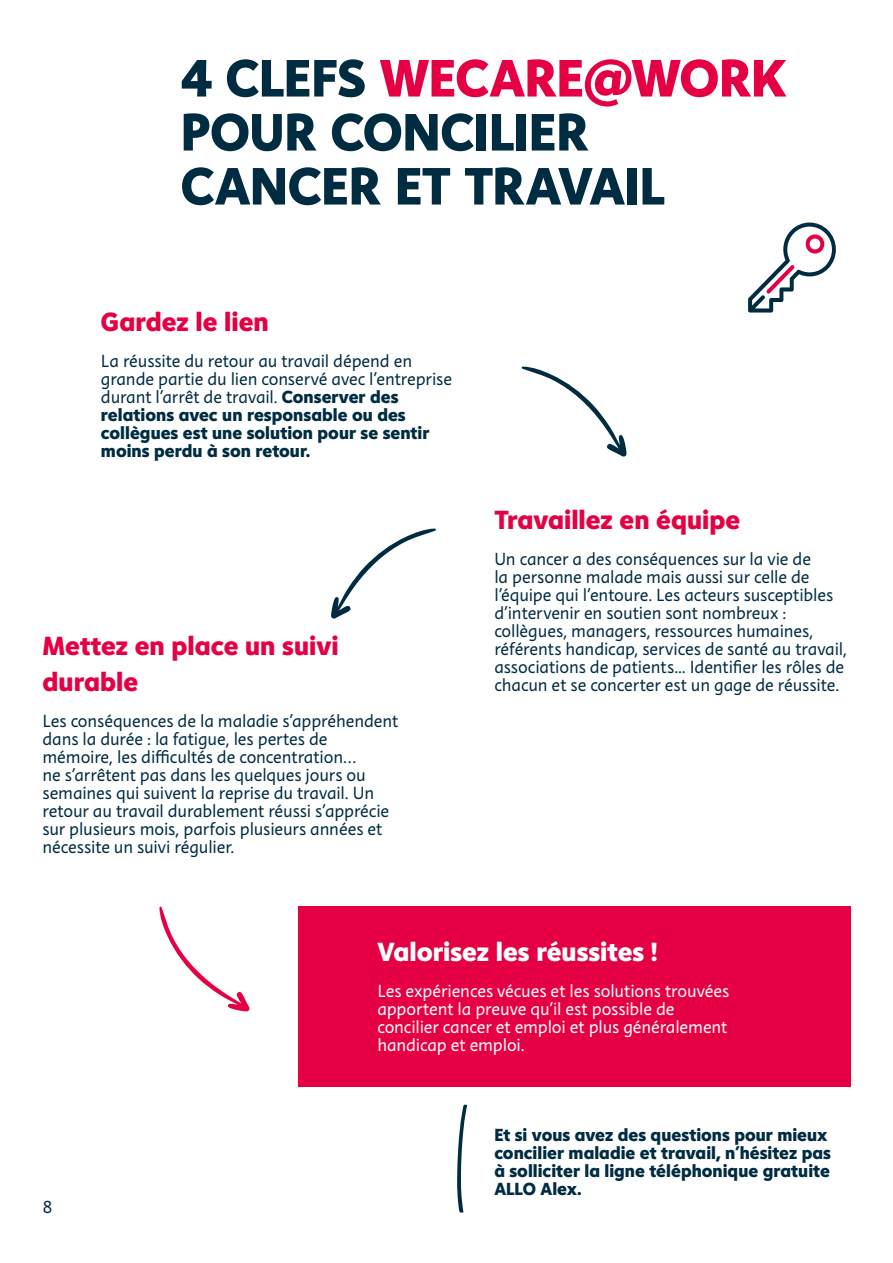
<style>
.page{position:relative;width:893px;height:1263px;background:#fff}
.page>*{position:absolute;margin:0;border:0;box-sizing:border-box;transform-origin:0 0}
.Section_-H1{font:800 54px/54px "Instant 5";letter-spacing:-.01em;color:#002c42}
.Section_-_H2{font:800 27px/36px "Instant 5";color:#e50043}
.Section_-_H2-2{font:800 27px "Instant 5";color:#fff}
.t1{font:18px/18px "Instant 3";letter-spacing:-.005em;color:#002c42}
.t2{font:18px/18px "Instant 3";letter-spacing:-.005em;color:#fff}
.t3{font:800 18px/18px "Instant 5";color:#002c42}
.s1{color:#e50043}
.s2{font-family:"Instant 5";font-weight:800}
</style>
<div class="page">
<div style="left:298px;top:907px;width:552px;height:180px;background:#e50043"></div>
<svg style="left:748px;top:223px;width:88px;height:90px"></svg>
<svg style="left:521px;top:366px;width:105px;height:91px"></svg>
<svg style="left:331px;top:528px;width:105px;height:91px"></svg>
<svg style="left:159px;top:906px;width:91px;height:105px"></svg>
<svg style="left:457px;top:1105px;width:10px;height:108px"></svg>
<h1 class="Section_-H1" style="left:181px;top:50px;width:608px">4 CLEFS <span class="s1">WECARE@WORK<br></span>POUR CONCILIER<br>CANCER ET TRAVAIL</h1>
<h2 class="Section_-_H2" style="left:101px;top:303px;width:169px">Gardez le lien</h2>
<p class="t1" style="left:101px;top:352px;width:352px">La réussite du retour au travail dépend en grande partie du lien conservé avec l’entreprise durant l’arrêt de travail. <span class="s2">Conserver des relations avec un responsable ou des collègues est une solution pour se sentir moins perdu à son retour.</span></p>
<h2 class="Section_-_H2" style="left:43px;top:627px;width:298px">Mettez en place un suivi durable</h2>
<p class="t1" style="left:43px;top:712px;width:357px">Les conséquences de la maladie s’appréhendent dans la durée : la fatigue, les pertes de mémoire, les difficultés de concentration…<br>ne s’arrêtent pas dans les quelques jours ou semaines qui suivent la reprise du travail. Un retour au travail durablement réussi s’apprécie sur plusieurs mois, parfois plusieurs années et nécessite un suivi régulier.</p>
<h2 class="Section_-_H2" style="left:494px;top:501px;width:247px">Travaillez en équipe</h2>
<p class="t1" style="left:494px;top:550px;width:354px">Un cancer a des conséquences sur la vie de<br>la personne malade mais aussi sur celle de l’équipe qui l’entoure. Les acteurs susceptibles d’intervenir en soutien sont nombreux : collègues, managers, ressources humaines, référents handicap, services de santé au travail, associations de patients... Identifier les rôles de chacun et se concerter est un gage de réussite.</p>
<h2 class="Section_-_H2-2" style="left:377px;top:932px;width:282px">Valorisez les réussites !</h2>
<p class="t2" style="left:377px;top:982px;width:353px">Les expériences vécues et les solutions trouvées apportent la preuve qu’il est possible de concilier cancer et emploi et plus généralement handicap et emploi.</p>
<p class="t1" style="left:43px;top:1198px;width:12px">8</p>
<p class="t3" style="left:494px;top:1125px;width:338px">Et si vous avez des questions pour mieux concilier maladie et travail, n’hésitez pas à solliciter la ligne téléphonique gratuite ALLO Alex.</p>
</div>
